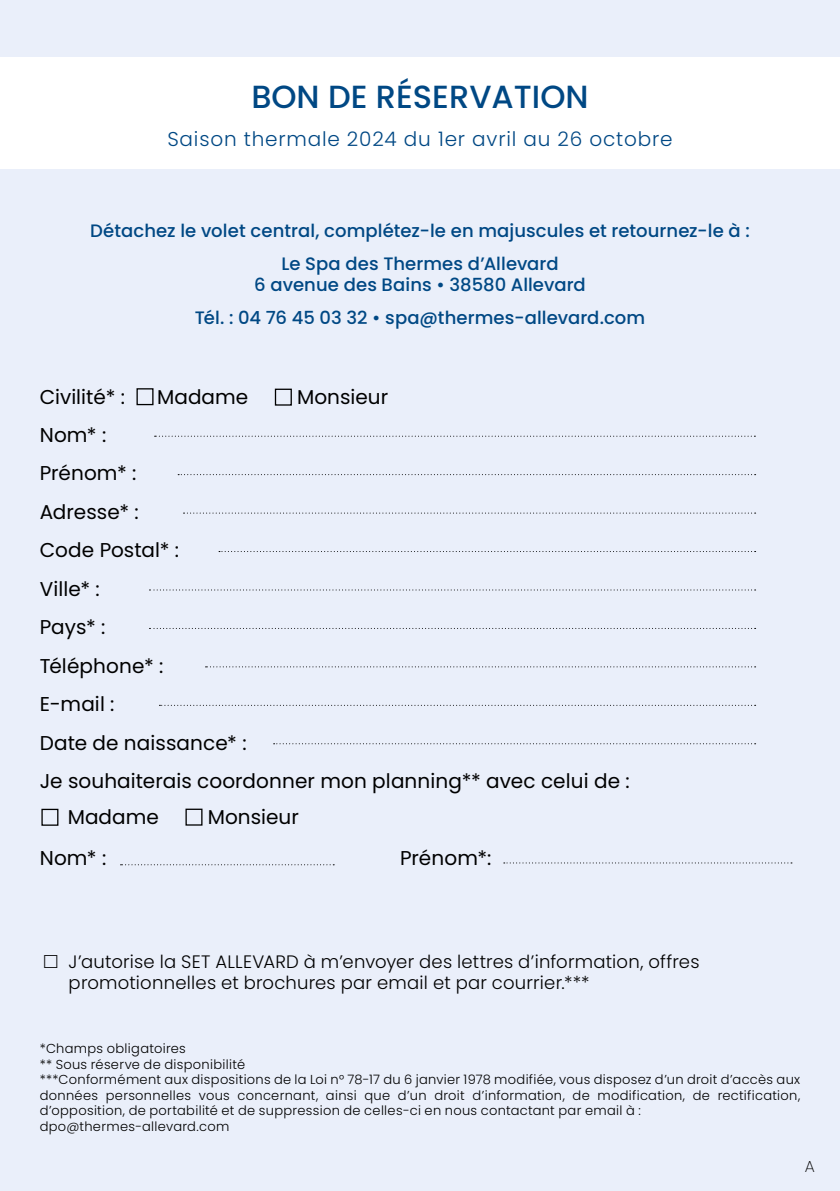
<style>
.page{position:relative;width:840px;height:1191px;background:#fff}
.page>*{position:absolute;margin:0;border:0;box-sizing:border-box;transform-origin:0 0}
.t1{font:500 32px "Poppins";color:#004884}
.t2{font:20px/38.4px "Poppins";letter-spacing:.005em;color:#000}
.t3{font:300 20px "Poppins";letter-spacing:.04em;color:#004884}
.t4{font:500 18px/33px "Poppins";letter-spacing:.005em;color:#004884;text-align:center}
.t5{font:300 18px/21.6px "Poppins";letter-spacing:.01em;color:#000}
.t6{font:200 16px "Poppins";color:#000}
.t7{font:300 13px/15.6px "Poppins";letter-spacing:.025em;color:#000}
</style>
<div class="page">
<div style="left:0;top:0;width:839px;height:1191px;background:#eaeffa"></div>
<svg style="left:154px;top:436px;width:601px;height:1px"></svg>
<svg style="left:178px;top:474px;width:577px;height:1px"></svg>
<svg style="left:183px;top:512px;width:572px;height:1px"></svg>
<svg style="left:219px;top:551px;width:536px;height:1px"></svg>
<svg style="left:149px;top:589px;width:606px;height:1px"></svg>
<svg style="left:149px;top:628px;width:606px;height:1px"></svg>
<svg style="left:205px;top:666px;width:550px;height:1px"></svg>
<svg style="left:159px;top:705px;width:596px;height:1px"></svg>
<svg style="left:273px;top:743px;width:482px;height:1px"></svg>
<div style="left:275px;top:388px;width:17px;height:17px;border:1px solid #000"></div>
<div style="left:136px;top:388px;width:17px;height:17px;border:1px solid #000"></div>
<div style="left:185px;top:808px;width:17px;height:17px;border:1px solid #000"></div>
<div style="left:41px;top:808px;width:17px;height:17px;border:1px solid #000"></div>
<svg style="left:120px;top:864px;width:214px;height:1px"></svg>
<svg style="left:503px;top:862px;width:288px;height:1px"></svg>
<div style="left:0;top:57px;width:839px;height:111px;background:#fff"></div>
<h1 class="t1" style="left:251px;top:79px;width:338px">BON DE RÉSERVATION</h1>
<h2 class="t3" style="left:167px;top:127px;width:506px">Saison thermale 2024 du 1er avril au 26 octobre</h2>
<h3 class="t4" style="left:90px;top:214px;width:660px">Détachez le volet central, complétez-le en majuscules et retournez-le à :<br>Le Spa des Thermes d’Allevard</h3>
<h3 class="t4" style="left:194px;top:268px;width:452px">6 avenue des Bains • 38580 Allevard<br>Tél. : 04 76 45 03 32 • spa@thermes-allevard.com</h3>
<h2 class="t2" style="left:40px;top:378px;width:87px">Civilité* :</h2>
<h2 class="t2" style="left:157px;top:378px;width:92px">Madame</h2>
<h2 class="t2" style="left:297px;top:378px;width:92px">Monsieur</h2>
<h2 class="t2" style="left:40px;top:415px;width:591px">Nom* :<br>Prénom* :<br>Adresse* :<br>Code Postal* :<br>Ville* :<br>Pays* :<br>Téléphone* :<br>E-mail :<br>Date de naissance* :<br>Je souhaiterais coordonner mon planning** avec celui de :</h2>
<h2 class="t2" style="left:68px;top:798px;width:92px">Madame</h2>
<h2 class="t2" style="left:208px;top:798px;width:92px">Monsieur</h2>
<h2 class="t2" style="left:40px;top:839px;width:68px">Nom* :</h2>
<h2 class="t2" style="left:400px;top:839px;width:93px">Prénom*:</h2>
<h3 class="t5" style="left:69px;top:950px;width:632px">J’autorise la SET ALLEVARD à m’envoyer des lettres d’information, offres promotionnelles et brochures par email et par courrier.***</h3>
<p class="t7" style="left:40px;top:1040px;width:761px">*Champs obligatoires<br>** Sous réserve de disponibilité<br>***Conformément aux dispositions de la Loi n° 78-17 du 6 janvier 1978 modifiée, vous disposez d’un droit d’accès aux données personnelles vous concernant, ainsi que d’un droit d’information, de modification, de rectification, d’opposition, de portabilité et de suppression de celles-ci en nous contactant par email à : dpo@thermes-allevard.com</p>
<p class="t6" style="left:804px;top:1156px;width:12px">A</p>
</div>
